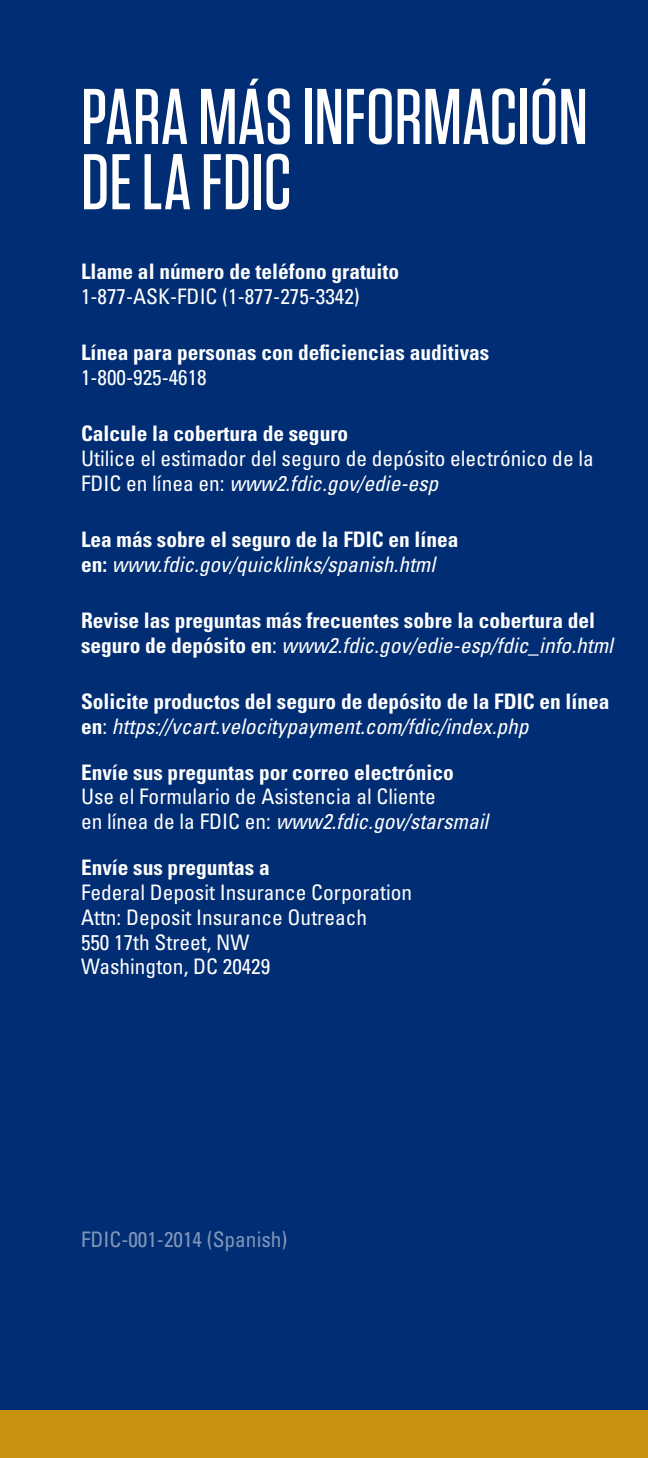
<style>
.page{position:relative;width:648px;height:1458px;background:#fff}
.page>*{position:absolute;margin:0;border:0;box-sizing:border-box;transform-origin:0 0}
.t1{font:500 78.75px/65.2px "Tungsten";color:#fff}
.t2{font:700 condensed 21.38px/24.8px "Univers";color:#fff}
.t3{font:condensed 21.38px/24.8px "Univers";color:#fff}
.t4{font:condensed 21.38px "Univers";color:#8096b9}
.s1{font-style:italic}
.s2{font-weight:400;font-style:italic}
.s3{font-weight:400}
</style>
<div class="page">
<div style="left:0;top:1409px;width:648px;height:49px;background:#c9920e"></div>
<div style="left:0;top:0;width:648px;height:1409px;background:#002d73"></div>
<h1 class="t1" style="left:81px;top:85px;width:509px">PARA MÁS INFORMACIÓN<br>DE LA FDIC</h1>
<p class="t2" style="left:81px;top:259px;width:320px">Llame al número de teléfono gratuito</p>
<p class="t3" style="left:81px;top:283px;width:280px">1-877-ASK-FDIC (1-877-275-3342)</p>
<p class="t2" style="left:81px;top:340px;width:410px">Línea para personas con deficiencias auditivas</p>
<p class="t3" style="left:81px;top:364px;width:127px">1-800-925-4618</p>
<p class="t2" style="left:81px;top:421px;width:269px">Calcule la cobertura de seguro</p>
<p class="t3" style="left:81px;top:445px;width:514px">Utilice el estimador del seguro de depósito electrónico de la<br>FDIC en línea en: <span class="s1">www2.fdic.gov/edie-esp</span></p>
<p class="t2" style="left:81px;top:526px;width:379px">Lea más sobre el seguro de la FDIC en línea en: <span class="s2">www.fdic.gov/quicklinks/spanish.html</span></p>
<p class="t2" style="left:81px;top:607px;width:533px">Revise las preguntas más frecuentes sobre la cobertura del seguro de depósito en<span class="s3">:</span> <span class="s2">www2.fdic.gov/edie-esp/fdic_info.html</span></p>
<p class="t2" style="left:81px;top:688px;width:530px">Solicite productos del seguro de depósito de la FDIC en línea en<span class="s3">:</span> <span class="s2">https://vcart.velocitypayment.com/fdic/index.php</span></p>
<p class="t2" style="left:81px;top:759px;width:374px">Envíe sus preguntas por correo electrónico</p>
<p class="t3" style="left:81px;top:784px;width:409px">Use el Formulario de Asistencia al Cliente<br>en línea de la FDIC en: <span class="s1">www2.fdic.gov/starsmail</span></p>
<p class="t2" style="left:81px;top:855px;width:190px">Envíe sus preguntas a</p>
<p class="t3" style="left:81px;top:880px;width:333px">Federal Deposit Insurance Corporation<br>Attn: Deposit Insurance Outreach<br>550 17th Street, NW<br>Washington, DC 20429</p>
<p class="t4" style="left:81px;top:1225px;width:208px">FDIC-001-2014 (Spanish)</p>
</div>
